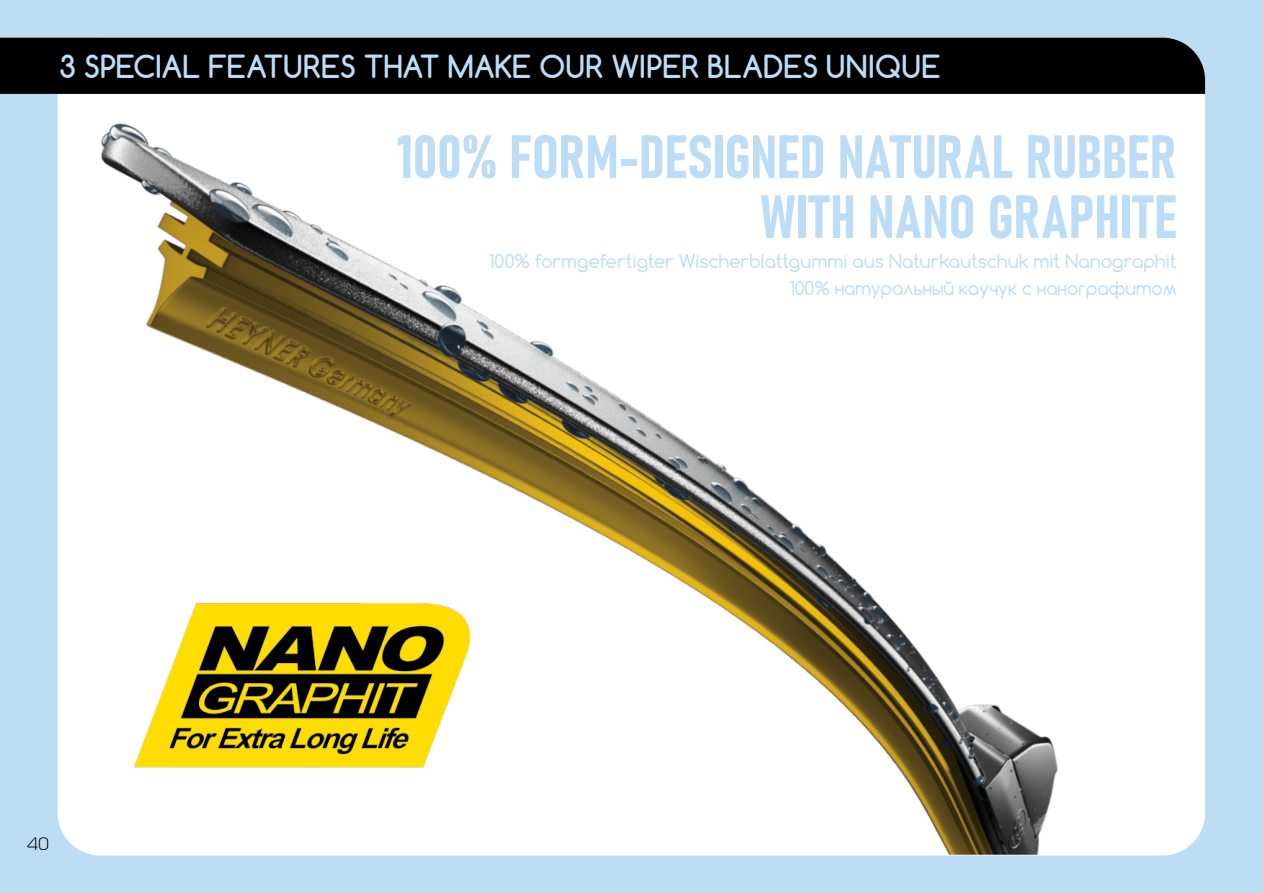
<style>
.page{position:relative;width:1263px;height:893px;background:#bdddf5}
.page>*{position:absolute;margin:0;border:0;box-sizing:border-box;transform-origin:0 0}
.t1{font:60px/60px "Bahnschrift";color:#bcddf5;text-align:right}
.t2{font:700 30px "Comfortaa";color:#bcddf5}
.t3{font:18px/27px "Comfortaa";color:#bcddf5;text-align:right}
.t4{font:300 18px "Magistral";color:#000}
</style>
<div class="page">
<div style="left:0;top:38px;width:1205px;height:56px;background:#000"></div>
<img style="left:60px;top:89px;width:1143px;height:766px">
<img style="left:132px;top:601px;width:340px;height:167px">
<h2 class="t2" style="left:60px;top:47px;width:882px">3 SPECIAL FEATURES THAT MAKE OUR WIPER BLADES UNIQUE</h2>
<h1 class="t1" style="left:397px;top:123px;width:781px">100% FORM-DESIGNED NATURAL RUBBER<br>WITH NANO GRAPHITE</h1>
<p class="t3" style="left:489px;top:247px;width:689px">100% formgefertigter Wischerblattgummi aus Naturkautschuk mit Nanographit<br>100% натуральный каучук с нанографитом</p>
<p class="t4" style="left:27px;top:833px;width:23px">40</p>
</div>
